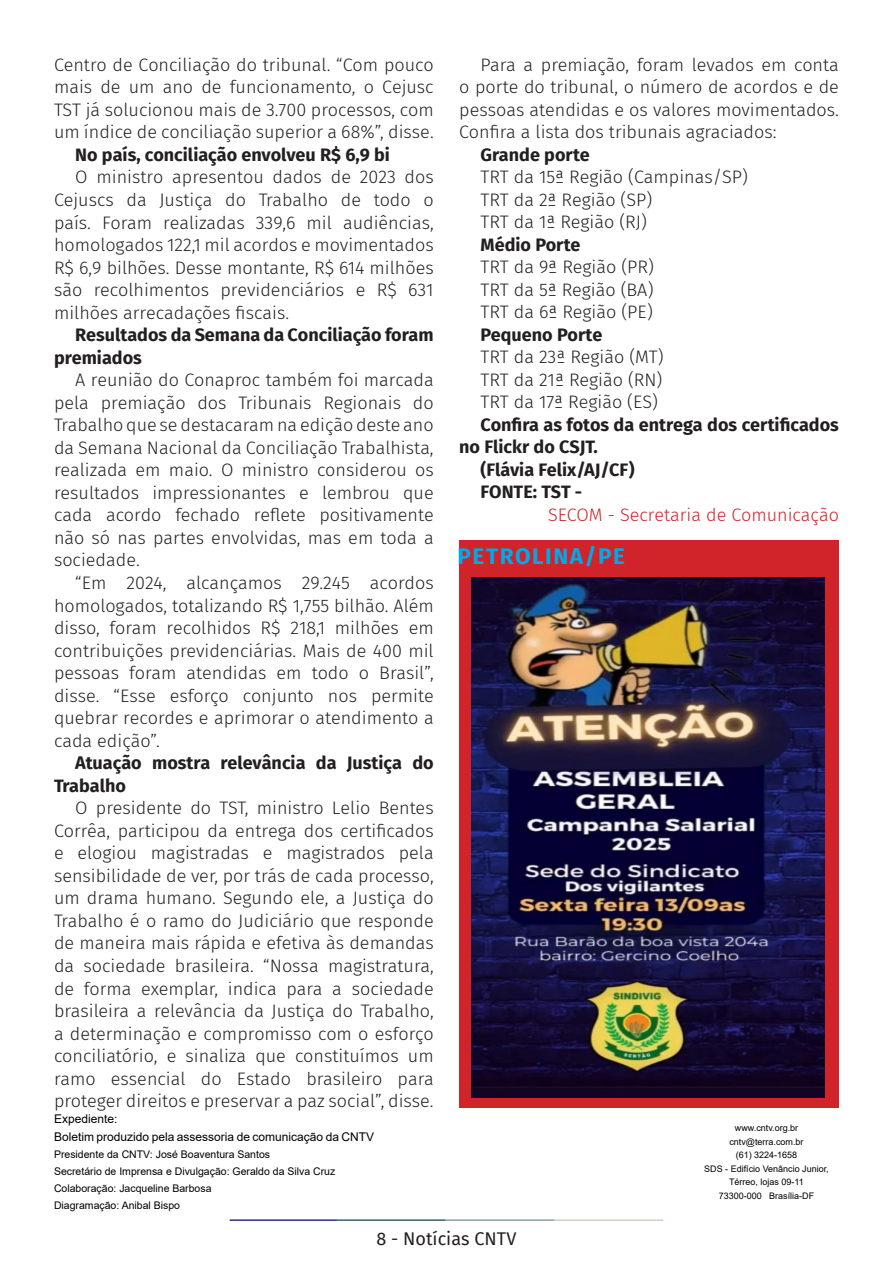
<style>
.page{position:relative;width:893px;height:1263px;background:#fff}
.page>*{position:absolute;margin:0;border:0;box-sizing:border-box;transform-origin:0 0}
.t1{font:700 22.5px "Fira Sans";letter-spacing:.07em;color:#00a9ea}
.t2{font:300 18px/22.5px "Fira Sans";color:#231f20;text-align:justify}
.t3{font:700 18px/22.5px "Fira Sans";color:#231f20}
.t4{font:300 18px "Fira Sans";color:#d1232a}
.t5{font:18px "Fira Sans";color:#231f20}
.t6{font:12px "Arial";color:#000}
.t7{font:10.5px "Arial";color:#000}
.t8{font:9px/13.5px "Arial";color:#000;text-align:center}
</style>
<div class="page">
<hr style="left:230px;top:1219px;width:107px;height:2px;background:#2f3088">
<hr style="left:337px;top:1219px;width:109px;height:2px;background:#3a5f6d">
<hr style="left:446px;top:1219px;width:109px;height:2px;background:#87a59a">
<hr style="left:555px;top:1219px;width:108px;height:2px;background:#c6d5b7">
<div style="left:459px;top:540px;width:380px;height:567px;background:#d1232a"></div>
<img style="left:472px;top:577px;width:352px;height:520px">
<p class="t2" style="left:54px;top:53px;width:381px">Centro de Conciliação do tribunal. “Com pouco mais de um ano de funcionamento, o Cejusc TST já solucionou mais de 3.700 processos, com um índice de conciliação superior a 68%”, disse.</p>
<p class="t3" style="left:75px;top:142px;width:316px">No país, conciliação envolveu R$ 6,9 bi</p>
<p class="t2" style="left:54px;top:166px;width:381px;text-indent:21px">O ministro apresentou dados de 2023 dos Cejuscs da Justiça do Trabalho de todo o país. Foram realizadas 339,6 mil audiências, homologados 122,1 mil acordos e movimentados R$ 6,9 bilhões. Desse montante, R$ 614 milhões são recolhimentos previdenciários e R$ 631 milhões arrecadações fiscais.</p>
<p class="t3" style="left:54px;top:322px;width:381px;text-indent:21px">Resultados da Semana da Conciliação foram premiados</p>
<p class="t2" style="left:54px;top:369px;width:381px;text-indent:21px">A reunião do Conaproc também foi marcada pela premiação dos Tribunais Regionais do Trabalho que se destacaram na edição deste ano da Semana Nacional da Conciliação Trabalhista, realizada em maio. O ministro considerou os resultados impressionantes e lembrou que cada acordo fechado reflete positivamente não só nas partes envolvidas, mas em toda a sociedade.</p>
<p class="t2" style="left:54px;top:571px;width:381px;text-indent:21px">“Em 2024, alcançamos 29.245 acordos homologados, totalizando R$ 1,755 bilhão. Além disso, foram recolhidos R$ 218,1 milhões em contribuições previdenciárias. Mais de 400 mil pessoas foram atendidas em todo o Brasil”, disse. “Esse esforço conjunto nos permite quebrar recordes e aprimorar o atendimento a cada edição”.</p>
<p class="t3" style="left:54px;top:750px;width:381px;text-indent:21px">Atuação mostra relevância da Justiça do<br>Trabalho</p>
<p class="t2" style="left:54px;top:797px;width:381px;text-indent:21px">O presidente do TST, ministro Lelio Bentes Corrêa, participou da entrega dos certificados e elogiou magistradas e magistrados pela sensibilidade de ver, por trás de cada processo, um drama humano. Segundo ele, a Justiça do Trabalho é o ramo do Judiciário que responde de maneira mais rápida e efetiva às demandas da sociedade brasileira. “Nossa magistratura, de forma exemplar, indica para a sociedade brasileira a relevância da Justiça do Trabalho, a determinação e compromisso com o esforço conciliatório, e sinaliza que constituímos um ramo essencial do Estado brasileiro para proteger direitos e preservar a paz social”, disse.</p>
<p class="t6" style="left:54px;top:1110px;width:65px">Expediente:</p>
<p class="t6" style="left:54px;top:1129px;width:322px">Boletim produzido pela assessoria de comunicação da CNTV</p>
<p class="t7" style="left:54px;top:1147px;width:218px">Presidente da CNTV: José Boaventura Santos</p>
<p class="t7" style="left:54px;top:1164px;width:283px">Secretário de Imprensa e Divulgação: Geraldo da Silva Cruz</p>
<p class="t7" style="left:54px;top:1181px;width:159px">Colaboração: Jacqueline Barbosa</p>
<p class="t7" style="left:54px;top:1198px;width:128px">Diagramação: Anibal Bispo</p>
<p class="t2" style="left:459px;top:53px;width:381px;text-indent:21px">Para a premiação, foram levados em conta o porte do tribunal, o número de acordos e de pessoas atendidas e os valores movimentados.<br>Confira a lista dos tribunais agraciados:</p>
<p class="t3" style="left:480px;top:142px;width:111px">Grande porte</p>
<p class="t2" style="left:480px;top:166px;width:269px">TRT da 15ª Região (Campinas/SP)</p>
<p class="t2" style="left:480px;top:188px;width:173px">TRT da 2ª Região (SP)</p>
<p class="t2" style="left:480px;top:211px;width:168px">TRT da 1ª Região (RJ)</p>
<p class="t3" style="left:480px;top:232px;width:102px">Médio Porte</p>
<p class="t2" style="left:480px;top:256px;width:175px">TRT da 9ª Região (PR)</p>
<p class="t2" style="left:480px;top:278px;width:175px">TRT da 5ª Região (BA)</p>
<p class="t2" style="left:480px;top:301px;width:174px">TRT da 6ª Região (PE)</p>
<p class="t3" style="left:480px;top:322px;width:123px">Pequeno Porte</p>
<p class="t2" style="left:480px;top:346px;width:185px">TRT da 23ª Região (MT)</p>
<p class="t2" style="left:480px;top:368px;width:183px">TRT da 21ª Região (RN)</p>
<p class="t2" style="left:480px;top:391px;width:179px">TRT da 17ª Região (ES)</p>
<p class="t3" style="left:459px;top:412px;width:381px;text-indent:21px">Confira as fotos da entrega dos certificados no Flickr do CSJT.</p>
<p class="t3" style="left:480px;top:457px;width:156px">(Flávia Felix/AJ/CF)</p>
<p class="t3" style="left:480px;top:480px;width:103px">FONTE: TST -</p>
<p class="t4" style="left:548px;top:502px;width:292px">SECOM - Secretaria de Comunicação</p>
<p class="t1" style="left:458px;top:537px;width:169px">PETROLINA/PE</p>
<p class="t8" style="left:735px;top:1121px;width:65px">www.cntv.org.br</p>
<p class="t8" style="left:729px;top:1134px;width:76px">cntv@terra.com.br</p>
<p class="t8" style="left:736px;top:1148px;width:63px">(61) 3224-1658</p>
<p class="t8" style="left:704px;top:1161px;width:126px">SDS - Edifício Venâncio Junior,<br>Térreo, lojas 09-11</p>
<p class="t8" style="left:719px;top:1188px;width:97px">73300-000 Brasília-DF</p>
<p class="t5" style="left:377px;top:1225px;width:141px">8 - Notícias CNTV</p>
</div>
